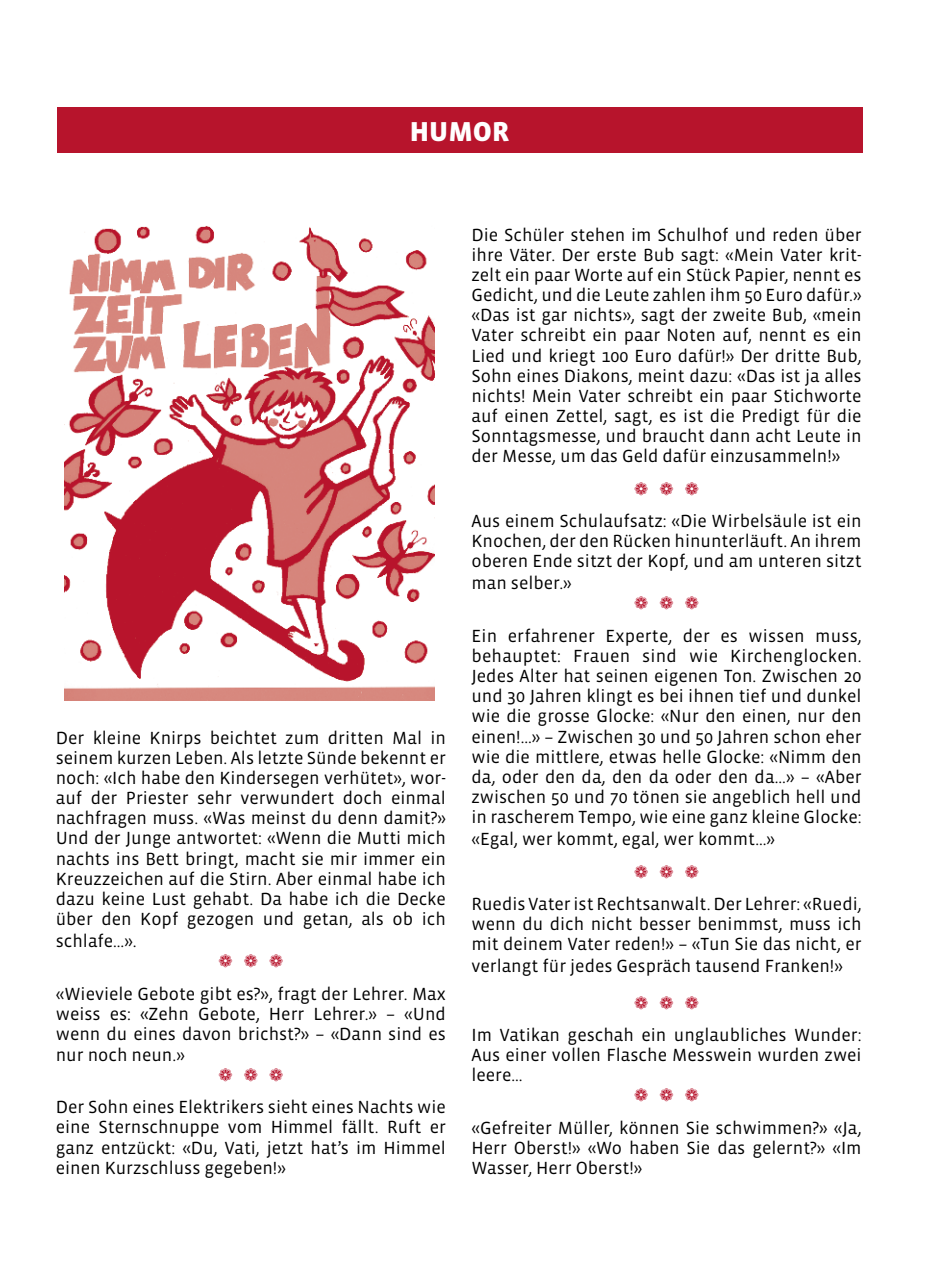
<style>
.page{position:relative;width:942px;height:1276px;background:#fff}
.page>*{position:absolute;margin:0;border:0;box-sizing:border-box;transform-origin:0 0}
.t1{font:900 28px "Vista Sans";color:#fff}
.t2{font:18px/20.2px "Vista Sans";color:#000;text-align:justify}
.t3{font:18px "Zapf Dingbats";color:#b7142c}
</style>
<div class="page">
<div style="left:57px;top:108px;width:805px;height:45px;background:#b7142c"></div>
<img style="left:65px;top:226px;width:370px;height:474px">
<h1 class="t1" style="left:410px;top:117px;width:101px">HUMOR</h1>
<p class="t2" style="left:56px;top:728px;width:391px">Der kleine Knirps beichtet zum dritten Mal in seinem kurzen Leben. Als letzte Sünde bekennt er noch: «Ich habe den Kindersegen verhütet», wor&shy;auf der Priester sehr verwundert doch einmal nachfragen muss. «Was meinst du denn damit?» Und der Junge antwortet: «Wenn die Mutti mich nachts ins Bett bringt, macht sie mir immer ein Kreuzzeichen auf die Stirn. Aber einmal habe ich dazu keine Lust gehabt. Da habe ich die Decke über den Kopf gezogen und getan, als ob ich</p>
<p class="t2" style="left:56px;top:931px;width:82px">schlafe…».</p>
<p class="t3" style="left:218px;top:952px;width:66px">❁ ❁ ❁</p>
<p class="t2" style="left:56px;top:983px;width:391px">«Wieviele Gebote gibt es?», fragt der Lehrer. Max weiss es: «Zehn Gebote, Herr Lehrer.» – «Und wenn du eines davon brichst?» – «Dann sind es nur noch neun.»</p>
<p class="t3" style="left:218px;top:1066px;width:66px">❁ ❁ ❁</p>
<p class="t2" style="left:56px;top:1097px;width:391px">Der Sohn eines Elektrikers sieht eines Nachts wie eine Sternschnuppe vom Himmel fällt. Ruft er ganz entzückt: «Du, Vati, jetzt hat’s im Himmel einen Kurzschluss gegeben!»</p>
<p class="t2" style="left:471px;top:225px;width:391px">Die Schüler stehen im Schulhof und reden über ihre Väter. Der erste Bub sagt: «Mein Vater krit&shy;zelt ein paar Worte auf ein Stück Papier, nennt es Gedicht, und die Leute zahlen ihm 50 Euro dafür.» «Das ist gar nichts», sagt der zweite Bub, «mein Vater schreibt ein paar Noten auf, nennt es ein Lied und kriegt 100 Euro dafür!» Der dritte Bub, Sohn eines Diakons, meint dazu: «Das ist ja alles nichts! Mein Vater schreibt ein paar Stichworte auf einen Zettel, sagt, es ist die Predigt für die Sonntagsmesse, und braucht dann acht Leute in der Messe, um das Geld dafür einzusammeln!»</p>
<p class="t3" style="left:634px;top:480px;width:66px">❁ ❁ ❁</p>
<p class="t2" style="left:471px;top:511px;width:391px">Aus einem Schulaufsatz: «Die Wirbelsäule ist ein Knochen, der den Rücken hinunterläuft. An ihrem oberen Ende sitzt der Kopf, und am unteren sitzt</p>
<p class="t2" style="left:471px;top:573px;width:102px">man selber.»</p>
<p class="t3" style="left:634px;top:595px;width:66px">❁ ❁ ❁</p>
<p class="t2" style="left:471px;top:626px;width:391px">Ein erfahrener Experte, der es wissen muss, behauptet: Frauen sind wie Kirchenglocken.<br>Jedes Alter hat seinen eigenen Ton. Zwischen 20 und 30 Jahren klingt es bei ihnen tief und dunkel wie die grosse Glocke: «Nur den einen, nur den einen!…» – Zwischen 30 und 50 Jahren schon eher wie die mittlere, etwas helle Glocke: «Nimm den da, oder den da, den da oder den da…» – «Aber zwischen 50 und 70 tönen sie angeblich hell und in rascherem Tempo, wie eine ganz kleine Glocke:</p>
<p class="t2" style="left:471px;top:829px;width:305px">«Egal, wer kommt, egal, wer kommt…»</p>
<p class="t3" style="left:634px;top:862px;width:66px">❁ ❁ ❁</p>
<p class="t2" style="left:471px;top:894px;width:391px">Ruedis Vater ist Rechtsanwalt. Der Lehrer: «Ruedi, wenn du dich nicht besser benimmst, muss ich mit deinem Vater reden!» – «Tun Sie das nicht, er</p>
<p class="t2" style="left:471px;top:956px;width:373px">verlangt für jedes Gespräch tausend Franken!»</p>
<p class="t3" style="left:634px;top:993px;width:66px">❁ ❁ ❁</p>
<p class="t2" style="left:471px;top:1025px;width:391px">Im Vatikan geschah ein unglaubliches Wunder:<br>Aus einer vollen Flasche Messwein wurden zwei leere…</p>
<p class="t3" style="left:634px;top:1086px;width:66px">❁ ❁ ❁</p>
<p class="t2" style="left:471px;top:1117px;width:391px">«Gefreiter Müller, können Sie schwimmen?» «Ja, Herr Oberst!» «Wo haben Sie das gelernt?» «Im Wasser, Herr Oberst!»</p>
</div>
